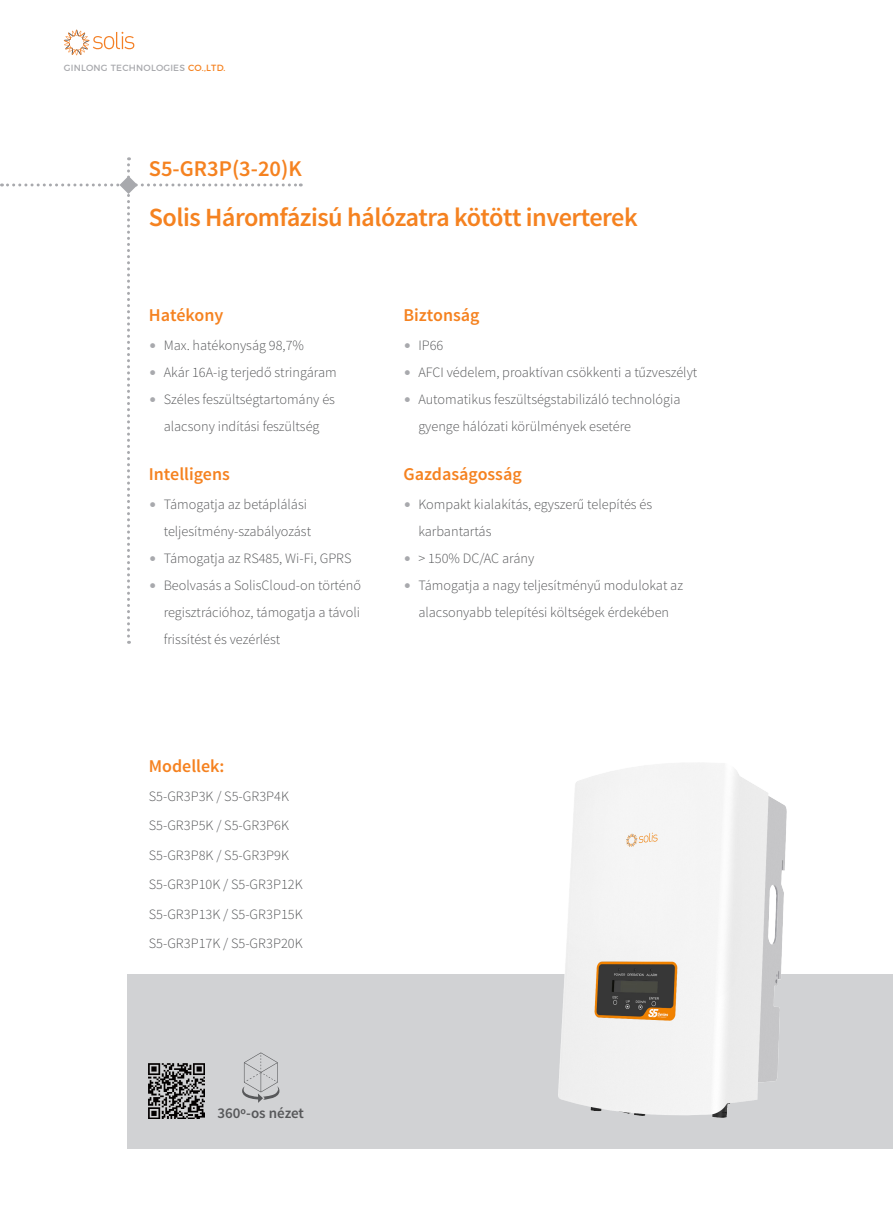
<style>
.page{position:relative;width:893px;height:1212px;background:#fff}
.page>*{position:absolute;margin:0;border:0;box-sizing:border-box;transform-origin:0 0}
.t1{font:600 26.25px "Source Sans Pro";letter-spacing:-.02em;color:#f58220}
.t2{font:600 22.5px "Source Sans Pro";color:#f58220}
.t3{font:600 18px "Source Sans Pro";color:#f58220}
.t4{font:600 15px "Source Sans Pro";color:#57585a}
.t5{font:300 14.25px/27px "Source Sans Pro";color:#57585a}
.t6{font:9px "Montserrat";letter-spacing:.025em;color:#a8a9ad}
.s1{color:#f58220}
.s2{color:#a8a9ad}
</style>
<div class="page">
<div style="left:128px;top:974px;width:765px;height:174px;background:#d1d2d4"></div>
<svg style="left:64px;top:30px;width:70px;height:25px"></svg>
<img style="left:558px;top:763px;width:229px;height:354px">
<img style="left:149px;top:1063px;width:55px;height:55px">
<svg style="left:242px;top:1052px;width:37px;height:51px"></svg>
<svg style="left:1px;top:157px;width:300px;height:487px"></svg>
<p class="t6" style="left:64px;top:61px;width:163px">GINLONG TECHNOLOGIES <span class="s1">CO.,LTD.</span></p>
<h2 class="t2" style="left:149px;top:154px;width:155px">S5-GR3P(3-20)K</h2>
<h1 class="t1" style="left:149px;top:201px;width:490px">Solis Háromfázisú hálózatra kötött inverterek</h1>
<p class="t3" style="left:149px;top:304px;width:76px">Hatékony</p>
<p class="t5" style="left:149px;top:332px;width:157px"><span class="s2">•</span> Max. hatékonyság 98,7%</p>
<p class="t5" style="left:149px;top:359px;width:189px"><span class="s2">•</span> Akár 16A-ig terjedő stringáram</p>
<p class="t5" style="left:149px;top:386px;width:188px;text-align:center"><span class="s2">•</span> Széles feszültségtartomány és alacsony indítási feszültség</p>
<p class="t3" style="left:149px;top:463px;width:83px">Intelligens</p>
<p class="t5" style="left:149px;top:491px;width:164px;text-align:right"><span class="s2">•</span> Támogatja az betáplálási teljesítmény-szabályozást</p>
<p class="t5" style="left:149px;top:545px;width:204px"><span class="s2">•</span> Támogatja az RS485, Wi-Fi, GPRS</p>
<p class="t5" style="left:164px;top:572px;width:199px;text-align:justify;text-indent:-15px"><span class="s2">•</span> Beolvasás a SolisCloud-on történő regisztrációhoz, támogatja a távoli frissítést és vezérlést</p>
<p class="t3" style="left:403px;top:304px;width:78px">Biztonság</p>
<p class="t5" style="left:403px;top:332px;width:41px"><span class="s2">•</span> IP66</p>
<p class="t5" style="left:403px;top:359px;width:295px"><span class="s2">•</span> AFCI védelem, proaktívan csökkenti a tűzveszélyt</p>
<p class="t5" style="left:418px;top:386px;width:264px;text-indent:-15px"><span class="s2">•</span> Automatikus feszültségstabilizáló technológia gyenge hálózati körülmények esetére</p>
<p class="t3" style="left:403px;top:463px;width:120px">Gazdaságosság</p>
<p class="t5" style="left:418px;top:491px;width:235px;text-indent:-15px"><span class="s2">•</span> Kompakt kialakítás, egyszerű telepítés és karbantartás</p>
<p class="t5" style="left:403px;top:545px;width:132px"><span class="s2">•</span> &gt; 150% DC/AC arány</p>
<p class="t5" style="left:403px;top:572px;width:281px;text-align:center"><span class="s2">•</span> Támogatja a nagy teljesítményű modulokat az alacsonyabb telepítési költségek érdekében</p>
<p class="t3" style="left:149px;top:754px;width:77px">Modellek:</p>
<p class="t5" style="left:149px;top:781px;width:155px;line-height:29.5px">S5-GR3P3K / S5-GR3P4K<br>S5-GR3P5K / S5-GR3P6K<br>S5-GR3P8K / S5-GR3P9K<br>S5-GR3P10K / S5-GR3P12K<br>S5-GR3P13K / S5-GR3P15K<br>S5-GR3P17K / S5-GR3P20K</p>
<p class="t4" style="left:218px;top:1104px;width:88px">360º-os nézet</p>
</div>
